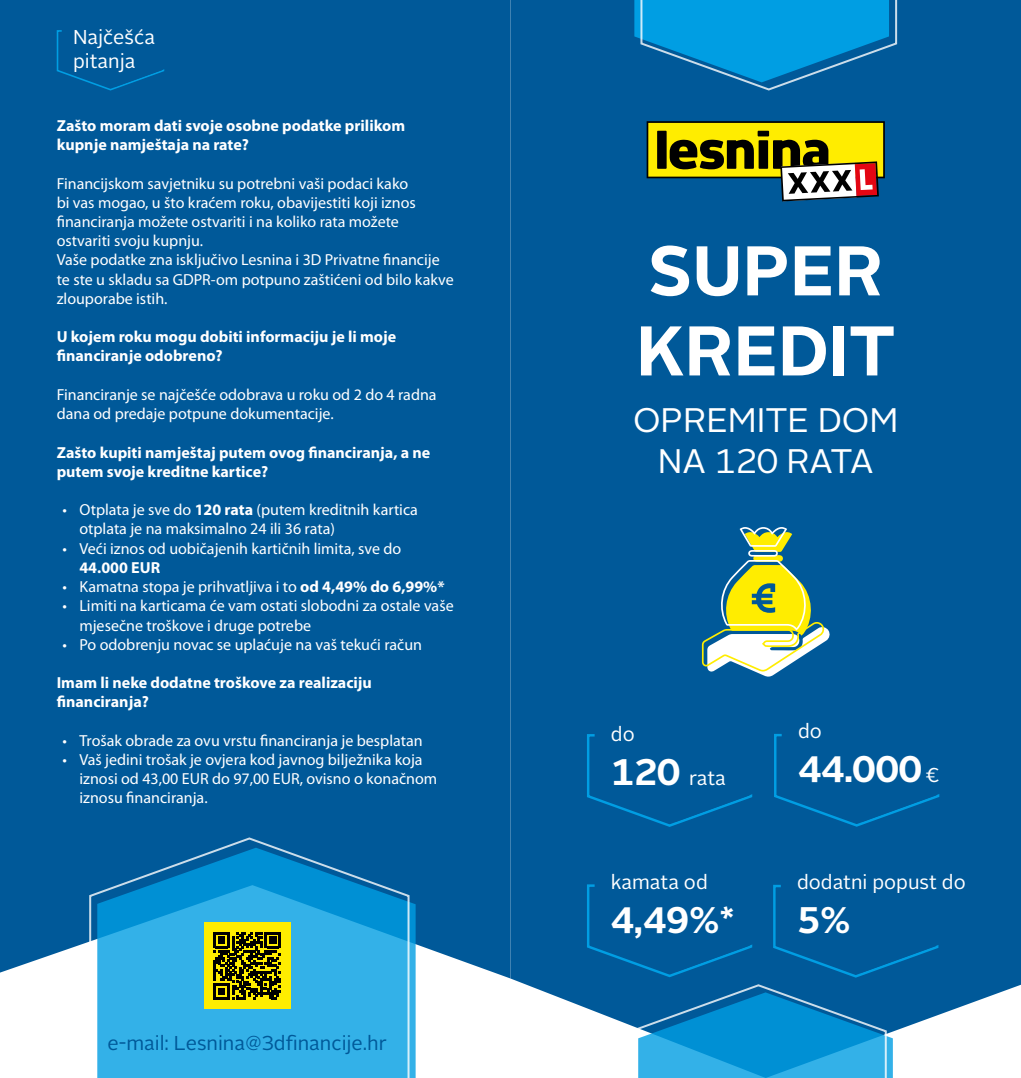
<style>
.page{position:relative;width:1021px;height:1078px;background:#fff}
.page>*{position:absolute;margin:0;border:0;box-sizing:border-box;transform-origin:0 0}
.t1{font:70px/80px "Alright Sans MX Bold";color:#fff}
.t2{font:36.8px "Alright Sans MX Bold";color:#fff}
.t3{font:34px/40.8px "Alright Sans MX Regular";color:#fff;text-align:center}
.t4{font:20px/24px "Alright Sans MX Regular";color:#fff}
.t5{font:20px "Alright Sans MX Regular";color:#005999}
.t6{font:16px/19.2px "Myriad Pro";color:#fff}
.t7{font:700 16px/19.2px "Myriad Pro";color:#fff}
.s1{font-weight:700}
.s2{font-family:"Alright Sans MX Bold";font-size:36.8px}
.s3{font-family:"Alright Sans MX Regular";font-size:20px}
</style>
<div class="page">
<div style="left:0;top:0;width:510px;height:978px;background:#005999"></div>
<div style="left:510px;top:0;width:510px;height:1014px;background:#005999"></div>
<svg style="left:88px;top:836px;width:322px;height:241px;background:#289ed6"></svg>
<svg style="left:646px;top:121px;width:238px;height:80px;background:#8a8d35"></svg>
<svg style="left:702px;top:527px;width:128px;height:150px"></svg>
<svg style="left:634px;top:0;width:264px;height:92px;background:#0587c9"></svg>
<div style="left:585px;top:731px;width:172px;height:97px;background:#005999"></div>
<div style="left:772px;top:731px;width:172px;height:96px;background:#005999"></div>
<svg style="left:585px;top:881px;width:358px;height:196px;background:#1b78b2"></svg>
<div style="left:56px;top:28px;width:112px;height:63px;background:#005999"></div>
<div style="left:204px;top:922px;width:86px;height:86px;background:#ffed00"></div>
<svg style="left:213px;top:932px;width:68px;height:67px"></svg>
<p class="t4" style="left:73px;top:25px;width:83px">Najčešća pitanja</p>
<p class="t7" style="left:57px;top:116px;width:350px">Zašto moram dati svoje osobne podatke prilikom kupnje namještaja na rate?</p>
<p class="t6" style="left:57px;top:174px;width:398px">Financijskom savjetniku su potrebni vaši podaci kako<br>bi vas mogao, u što kraćem roku, obavijestiti koji iznos financiranja možete ostvariti i na koliko rata možete ostvariti svoju kupnju.<br>Vaše podatke zna isključivo Lesnina i 3D Privatne financije te ste u skladu sa GDPR-om potpuno zaštićeni od bilo kakve zlouporabe istih.</p>
<p class="t7" style="left:57px;top:327px;width:341px">U kojem roku mogu dobiti informaciju je li moje financiranje odobreno?</p>
<p class="t6" style="left:57px;top:385px;width:381px">Financiranje se najčešće odobrava u roku od 2 do 4 radna dana od predaje potpune dokumentacije.</p>
<p class="t7" style="left:57px;top:442px;width:375px">Zašto kupiti namještaj putem ovog financiranja, a ne putem svoje kreditne kartice?</p>
<p class="t6" style="left:79px;top:500px;width:340px;text-indent:-17px">• Otplata je sve do <span class="s1">120 rata</span> (putem kreditnih kartica otplata je na maksimalno 24 ili 36 rata)</p>
<p class="t6" style="left:62px;top:539px;width:340px">• Veći iznos od uobičajenih kartičnih limita, sve do</p>
<p class="t7" style="left:79px;top:558px;width:82px">44.000 EUR</p>
<p class="t6" style="left:62px;top:577px;width:384px">• Kamatna stopa je prihvatljiva i to <span class="s1">od 4,49% do 6,99%*</span></p>
<p class="t6" style="left:79px;top:596px;width:376px;text-indent:-17px">• Limiti na karticama će vam ostati slobodni za ostale vaše mjesečne troškove i druge potrebe</p>
<p class="t6" style="left:62px;top:635px;width:361px">• Po odobrenju novac se uplaćuje na vaš tekući račun</p>
<p class="t7" style="left:57px;top:673px;width:317px">Imam li neke dodatne troškove za realizaciju financiranja?</p>
<p class="t6" style="left:62px;top:731px;width:362px">• Trošak obrade za ovu vrstu financiranja je besplatan</p>
<p class="t6" style="left:79px;top:750px;width:359px;text-indent:-17px">• Vaš jedini trošak je ovjera kod javnog bilježnika koja iznosi od 43,00 EUR do 97,00 EUR, ovisno o konačnom iznosu financiranja.</p>
<p class="t5" style="left:107px;top:1028px;width:281px">e-mail: Lesnina@3dfinancije.hr</p>
<h1 class="t1" style="left:636px;top:231px;width:261px">SUPER<br>KREDIT</h1>
<h3 class="t3" style="left:633px;top:400px;width:267px">OPREMITE DOM<br>NA 120 RATA</h3>
<p class="t4" style="left:611px;top:722px;width:25px">do</p>
<p class="t4" style="left:611px;top:766px;width:116px"><span class="s2">120</span> rata</p>
<p class="t4" style="left:611px;top:869px;width:98px">kamata od</p>
<h2 class="t2" style="left:611px;top:894px;width:126px">4,49%*</h2>
<p class="t4" style="left:798px;top:718px;width:25px">do</p>
<h2 class="t2" style="left:798px;top:743px;width:143px">44.000 <span class="s3">€</span></h2>
<p class="t4" style="left:797px;top:869px;width:170px">dodatni popust do</p>
<h2 class="t2" style="left:797px;top:894px;width:55px">5%</h2>
</div>
